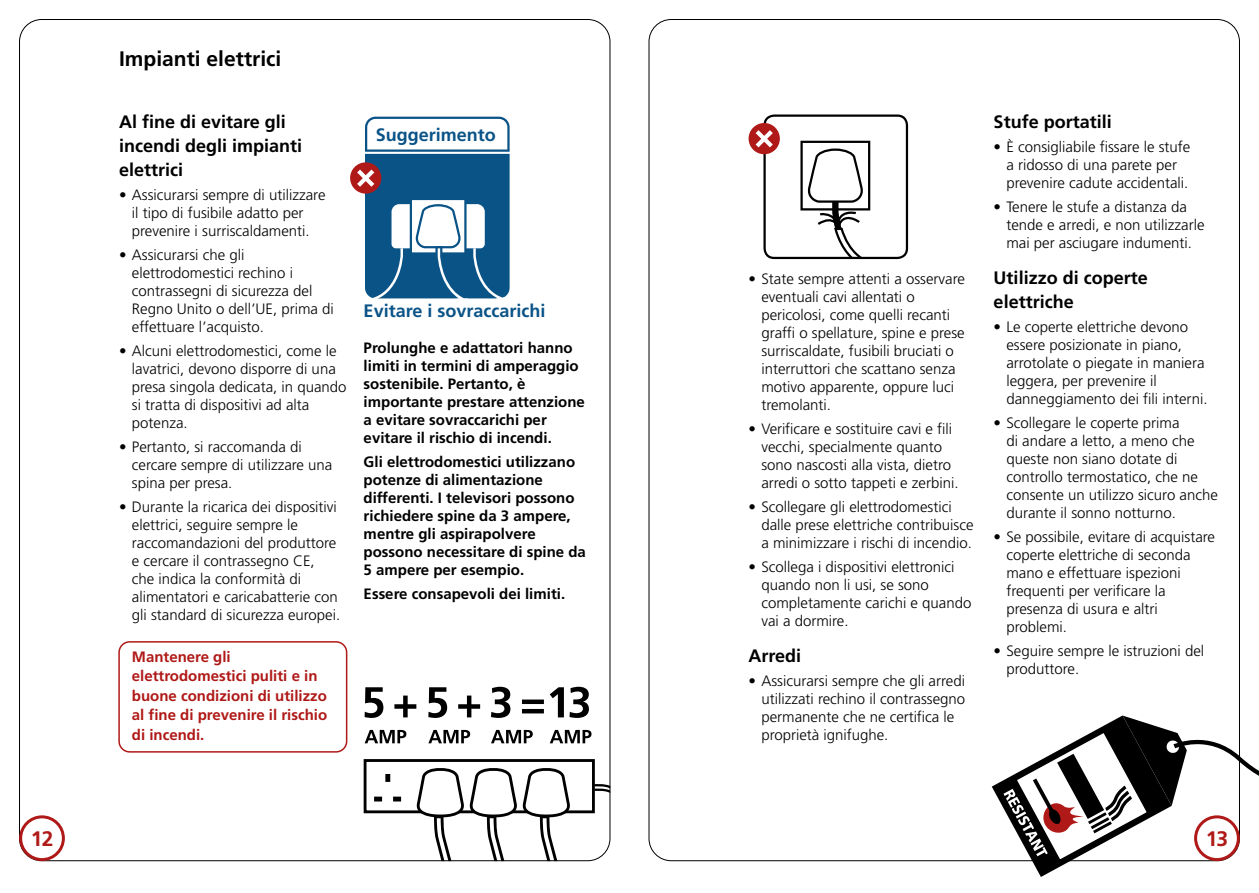
<style>
.page{position:relative;width:1259px;height:893px;background:#fff}
.page>*{position:absolute;margin:0;border:0;box-sizing:border-box;transform-origin:0 0}
.Heading_1{font:700 21px "Frutiger LT Pro";color:#000}
.t1{font:700 21px "Frutiger LT Pro";color:#af1917}
.Heading_2{font:700 18px/24px "Frutiger LT Pro";color:#000}
.t2{font:700 18px "Frutiger LT Std";color:#0a5387}
.t3{font:300 15px/18px "Frutiger LT Pro";color:#000}
.Body_text{font:700 15px/18px "Frutiger LT Pro";color:#000}
.Box_RED_border{font:700 15px/19.5px "Frutiger LT Pro";color:#af1917}
</style>
<div class="page">
<svg style="left:991px;top:715px;width:268px;height:162px"></svg>
<div style="left:118px;top:641px;width:229px;height:112px;border:2px solid #af1917;border-radius:11px"></div>
<div style="left:350px;top:162px;width:31px;height:32px;background:#af1917;border-radius:50%"></div>
<svg style="left:357px;top:117px;width:152px;height:182px"></svg>
<svg style="left:365px;top:730px;width:41px;height:13px"></svg>
<svg style="left:428px;top:730px;width:42px;height:13px"></svg>
<svg style="left:491px;top:730px;width:42px;height:13px"></svg>
<svg style="left:550px;top:730px;width:41px;height:13px"></svg>
<svg style="left:365px;top:687px;width:18px;height:31px"></svg>
<svg style="left:428px;top:687px;width:19px;height:31px"></svg>
<svg style="left:491px;top:687px;width:19px;height:31px"></svg>
<svg style="left:550px;top:687px;width:39px;height:31px"></svg>
<svg style="left:394px;top:696px;width:22px;height:21px"></svg>
<svg style="left:458px;top:696px;width:22px;height:21px"></svg>
<div style="left:522px;top:699px;width:22px;height:5px;background:#000"></div>
<hr style="left:522px;top:709px;width:22px;height:4px;background:#000">
<div style="left:385px;top:774px;width:5px;height:8px;background:#000"></div>
<svg style="left:374px;top:797px;width:8px;height:4px"></svg>
<svg style="left:393px;top:797px;width:8px;height:4px"></svg>
<div style="left:364px;top:759px;width:231px;height:54px;border:3px solid #000"></div>
<svg style="left:594px;top:783px;width:14px;height:10px"></svg>
<svg style="left:412px;top:768px;width:159px;height:91px"></svg>
<svg style="left:748px;top:123px;width:32px;height:31px"></svg>
<svg style="left:755px;top:114px;width:153px;height:145px"></svg>
<div style="left:19px;top:815px;width:46px;height:46px;border:3px solid #af1917;border-radius:50%"></div>
<div style="left:1195px;top:817px;width:43px;height:43px;background:#fff;border-radius:50%"></div>
<div style="left:1194px;top:815px;width:45px;height:46px;border:3px solid #af1917;border-radius:50%"></div>
<h1 class="Heading_1" style="left:119px;top:46px;width:164px">Impianti elettrici</h1>
<h2 class="Heading_2" style="left:119px;top:109px;width:185px">Al fine di evitare gli incendi degli impianti elettrici</h2>
<p class="t3" style="left:132px;top:185px;width:195px;text-indent:-13px">• Assicurarsi sempre di utilizzare il tipo di fusibile adatto per prevenire i surriscaldamenti.</p>
<p class="t3" style="left:132px;top:245px;width:204px;text-indent:-13px">• Assicurarsi che gli elettrodomestici rechino i contrassegni di sicurezza del<br>Regno Unito o dell’UE, prima di effettuare l’acquisto.</p>
<p class="t3" style="left:132px;top:341px;width:216px;text-indent:-13px">• Alcuni elettrodomestici, come le lavatrici, devono disporre di una presa singola dedicata, in quando si tratta di dispositivi ad alta potenza.</p>
<p class="t3" style="left:132px;top:437px;width:202px;text-indent:-13px">• Pertanto, si raccomanda di cercare sempre di utilizzare una spina per presa.</p>
<p class="t3" style="left:132px;top:497px;width:210px;text-indent:-13px">• Durante la ricarica dei dispositivi elettrici, seguire sempre le raccomandazioni del produttore e cercare il contrassegno CE, che indica la conformità di alimentatori e caricabatterie con gli standard di sicurezza europei.</p>
<p class="Box_RED_border" style="left:132px;top:647px;width:197px">Mantenere gli elettrodomestici puliti e in buone condizioni di utilizzo al fine di prevenire il rischio di incendi.</p>
<p class="t2" style="left:376px;top:124px;width:122px">Suggerimento</p>
<p class="t2" style="left:364px;top:300px;width:183px">Evitare i sovraccarichi</p>
<p class="Body_text" style="left:364px;top:338px;width:223px">Prolunghe e adattatori hanno limiti in termini di amperaggio sostenibile. Pertanto, è importante prestare attenzione a evitare sovraccarichi per evitare il rischio di incendi.</p>
<p class="Body_text" style="left:364px;top:452px;width:224px">Gli elettrodomestici utilizzano potenze di alimentazione differenti. I televisori possono richiedere spine da 3 ampere, mentre gli aspirapolvere possono necessitare di spine da<br>5 ampere per esempio.</p>
<p class="Body_text" style="left:364px;top:584px;width:203px">Essere consapevoli dei limiti.</p>
<p class="t3" style="left:761px;top:269px;width:205px;text-indent:-13px">• State sempre attenti a osservare eventuali cavi allentati o pericolosi, come quelli recanti graffi o spellature, spine e prese surriscaldate, fusibili bruciati o interruttori che scattano senza motivo apparente, oppure luci tremolanti.</p>
<p class="t3" style="left:761px;top:419px;width:199px;text-indent:-13px">• Verificare e sostituire cavi e fili vecchi, specialmente quanto sono nascosti alla vista, dietro arredi o sotto tappeti e zerbini.</p>
<p class="t3" style="left:761px;top:497px;width:214px;text-indent:-13px">• Scollegare gli elettrodomestici dalle prese elettriche contribuisce a minimizzare i rischi di incendio.</p>
<p class="t3" style="left:761px;top:557px;width:212px;text-indent:-13px">• Scollega i dispositivi elettronici quando non li usi, se sono completamente carichi e quando vai a dormire.</p>
<h2 class="Heading_2" style="left:748px;top:643px;width:54px">Arredi</h2>
<p class="t3" style="left:761px;top:671px;width:205px;text-indent:-13px">• Assicurarsi sempre che gli arredi utilizzati rechino il contrassegno permanente che ne certifica le proprietà ignifughe.</p>
<h2 class="Heading_2" style="left:993px;top:109px;width:120px">Stufe portatili</h2>
<p class="t3" style="left:1006px;top:137px;width:185px;text-indent:-13px">• È consigliabile fissare le stufe a ridosso di una parete per prevenire cadute accidentali.</p>
<p class="t3" style="left:1006px;top:197px;width:200px;text-indent:-13px">• Tenere le stufe a distanza da tende e arredi, e non utilizzarle mai per asciugare indumenti.</p>
<h2 class="Heading_2" style="left:993px;top:265px;width:156px">Utilizzo di coperte elettriche</h2>
<p class="t3" style="left:1006px;top:317px;width:203px;text-indent:-13px">• Le coperte elettriche devono essere posizionate in piano, arrotolate o piegate in maniera leggera, per prevenire il danneggiamento dei fili interni.</p>
<p class="t3" style="left:1006px;top:413px;width:213px;text-indent:-13px">• Scollegare le coperte prima<br>di andare a letto, a meno che queste non siano dotate di controllo termostatico, che ne consente un utilizzo sicuro anche durante il sonno notturno.</p>
<p class="t3" style="left:1006px;top:527px;width:210px;text-indent:-13px">• Se possibile, evitare di acquistare coperte elettriche di seconda mano e effettuare ispezioni frequenti per verificare la presenza di usura e altri problemi.</p>
<p class="t3" style="left:1006px;top:641px;width:199px;text-indent:-13px">• Seguire sempre le istruzioni del produttore.</p>
<h1 class="t1" style="left:31px;top:826px;width:24px">12</h1>
<h1 class="t1" style="left:1205px;top:826px;width:24px">13</h1>
</div>
